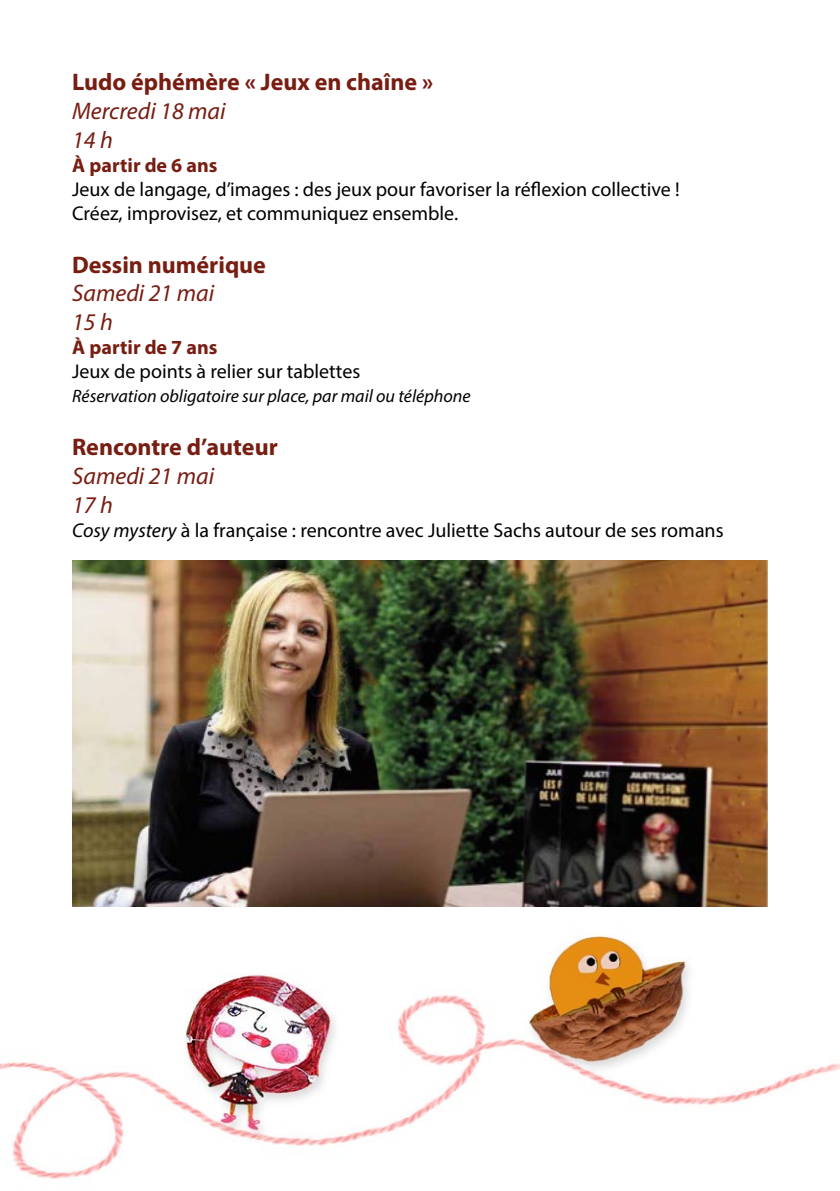
<style>
.page{position:relative;width:840px;height:1191px;background:#fff}
.page>*{position:absolute;margin:0;border:0;box-sizing:border-box;transform-origin:0 0}
.t1{font:700 24px "Myriad Pro";color:#771d11}
.t2{font:italic 24px/28.8px "Myriad Pro";color:#771d11}
.t3{font:20px/24px "Myriad Pro";color:#000}
.t4{font:700 20px "Myriad Pro";color:#771d11}
.t5{font:italic 18px "Myriad Pro";color:#000}
.s1{font-style:italic}
</style>
<div class="page">
<img style="left:0;top:931px;width:839px;height:248px">
<img style="left:72px;top:560px;width:695px;height:346px">
<p class="t1" style="left:72px;top:66px;width:362px">Ludo éphémère « Jeux en chaîne »</p>
<p class="t2" style="left:72px;top:96px;width:155px">Mercredi 18 mai<br>14 h</p>
<p class="t4" style="left:72px;top:152px;width:146px">À partir de 6 ans</p>
<p class="t3" style="left:72px;top:177px;width:609px">Jeux de langage, d’images : des jeux pour favoriser la réflexion collective !<br>Créez, improvisez, et communiquez ensemble.</p>
<p class="t1" style="left:72px;top:249px;width:195px">Dessin numérique</p>
<p class="t2" style="left:72px;top:278px;width:144px">Samedi 21 mai<br>15 h</p>
<p class="t4" style="left:72px;top:334px;width:146px">À partir de 7 ans</p>
<p class="t3" style="left:72px;top:359px;width:289px">Jeux de points à relier sur tablettes</p>
<p class="t5" style="left:72px;top:385px;width:400px">Réservation obligatoire sur place, par mail ou téléphone</p>
<p class="t1" style="left:72px;top:431px;width:207px">Rencontre d’auteur</p>
<p class="t2" style="left:72px;top:461px;width:144px">Samedi 21 mai<br>17 h</p>
<p class="t3" style="left:72px;top:517px;width:652px"><span class="s1">Cosy mystery</span> à la française : rencontre avec Juliette Sachs autour de ses romans</p>
</div>
